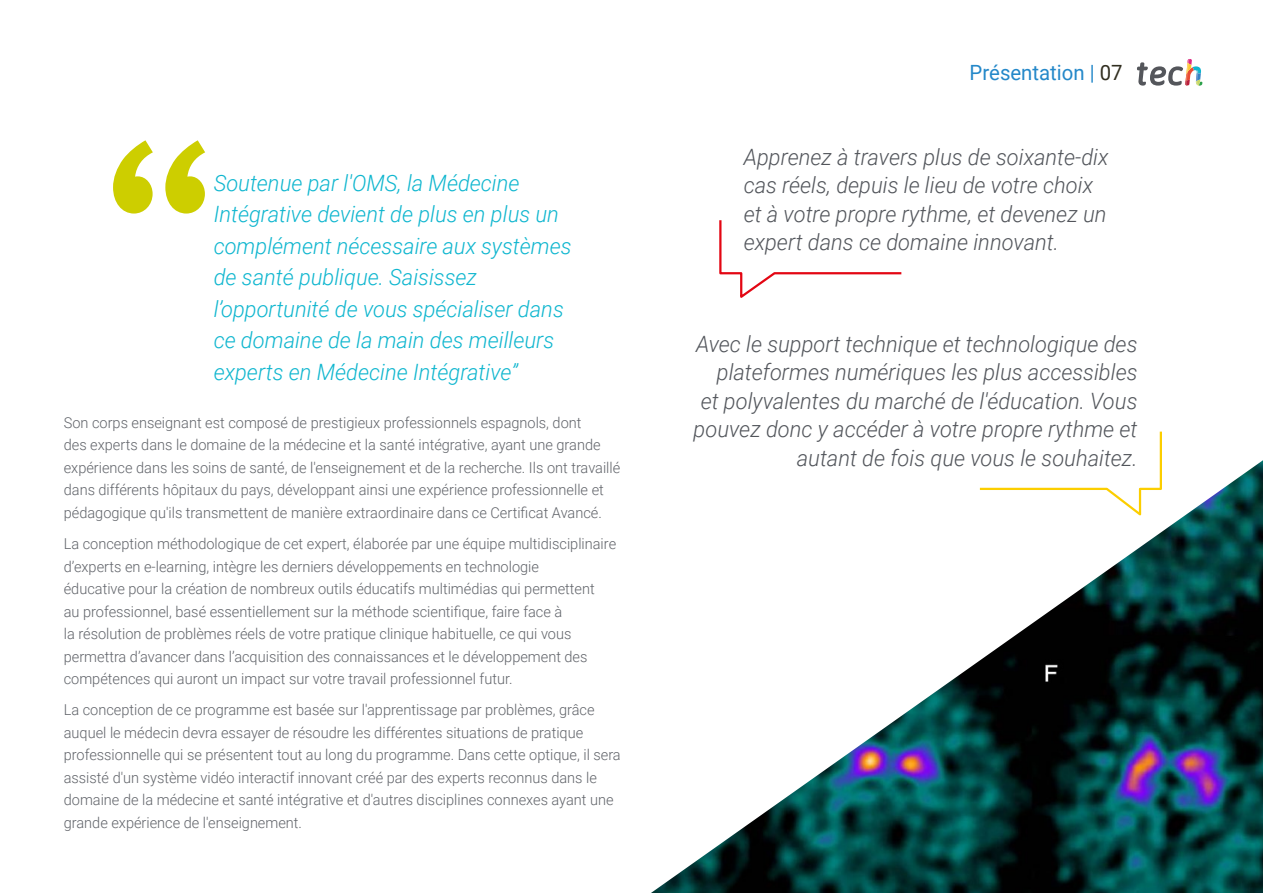
<style>
.page{position:relative;width:1263px;height:893px;background:#fff}
.page>*{position:absolute;margin:0;border:0;box-sizing:border-box;transform-origin:0 0}
.t1{font:italic 300 22.5px/28.5px "Roboto";color:#52555b;text-align:right}
.t2{font:italic 300 22.5px/31.5px "Roboto";color:#0fb6cf}
.t3{font:21px "Roboto";color:#2488c9}
.t4{font:300 15px/22.5px "Roboto";color:#61646a}
.s1{color:#312e20}
</style>
<div class="page">
<img style="left:651px;top:460px;width:612px;height:433px">
<svg style="left:1137px;top:59px;width:65px;height:27px"></svg>
<svg style="left:113px;top:140px;width:92px;height:74px"></svg>
<svg style="left:978px;top:431px;width:185px;height:88px"></svg>
<svg style="left:719px;top:220px;width:183px;height:78px"></svg>
<p class="t2" style="left:214px;top:166px;width:359px">Soutenue par l'OMS, la Médecine Intégrative devient de plus en plus un complément nécessaire aux systèmes de santé publique. Saisissez l’opportunité de vous spécialiser dans ce domaine de la main des meilleurs experts en Médecine Intégrative”</p>
<p class="t4" style="left:64px;top:411px;width:558px">Son corps enseignant est composé de prestigieux professionnels espagnols, dont<br>des experts dans le domaine de la médecine et la santé intégrative, ayant une grande expérience dans les soins de santé, de l'enseignement et de la recherche. Ils ont travaillé dans différents hôpitaux du pays, développant ainsi une expérience professionnelle et pédagogique qu'ils transmettent de manière extraordinaire dans ce Certificat Avancé.</p>
<p class="t4" style="left:64px;top:532px;width:554px">La conception méthodologique de cet expert, élaborée par une équipe multidisciplinaire d’experts en e-learning, intègre les derniers développements en technologie<br>éducative pour la création de nombreux outils éducatifs multimédias qui permettent<br>au professionnel, basé essentiellement sur la méthode scientifique, faire face à<br>la résolution de problèmes réels de votre pratique clinique habituelle, ce qui vous permettra d’avancer dans l’acquisition des connaissances et le développement des compétences qui auront un impact sur votre travail professionnel futur.</p>
<p class="t4" style="left:64px;top:698px;width:558px">La conception de ce programme est basée sur l'apprentissage par problèmes, grâce auquel le médecin devra essayer de résoudre les différentes situations de pratique professionnelle qui se présentent tout au long du programme. Dans cette optique, il sera assisté d'un système vidéo interactif innovant créé par des experts reconnus dans le domaine de la médecine et santé intégrative et d'autres disciplines connexes ayant une grande expérience de l'enseignement.</p>
<h2 class="t3" style="left:970px;top:57px;width:155px">Présentation | <span class="s1">07</span></h2>
<h1 class="t1" style="left:744px;top:142px;width:366px;text-align:left">Apprenez à travers plus de soixante-dix cas réels, depuis le lieu de votre choix et à votre propre rythme, et devenez un expert dans ce domaine innovant.</h1>
<h1 class="t1" style="left:694px;top:329px;width:445px">Avec le support technique et technologique des plateformes numériques les plus accessibles et polyvalentes du marché de l'éducation. Vous pouvez donc y accéder à votre propre rythme et autant de fois que vous le souhaitez.</h1>
</div>
